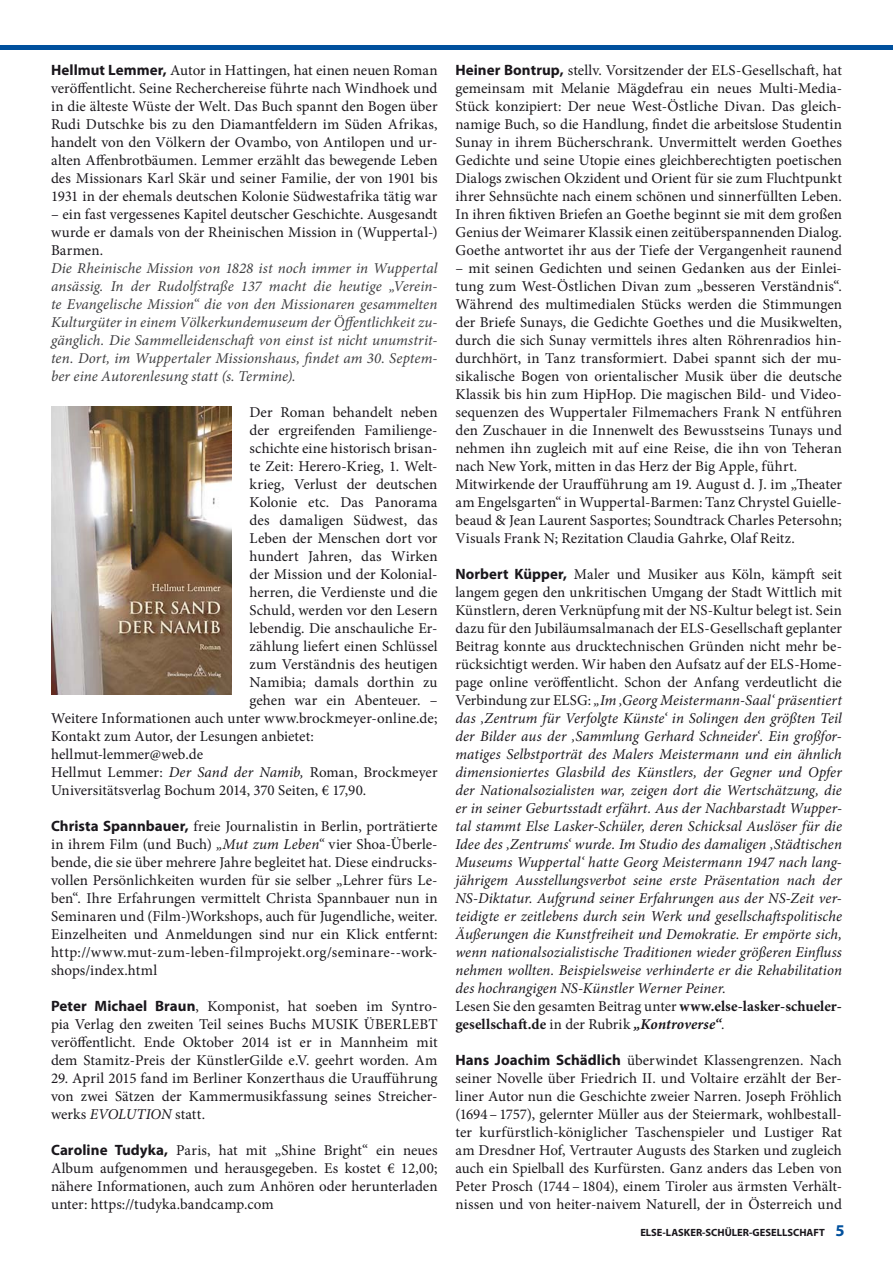
<style>
.page{position:relative;width:893px;height:1263px;background:#fff}
.page>*{position:absolute;margin:0;border:0;box-sizing:border-box;transform-origin:0 0}
.t1{font:15px/18px "Minion Pro";color:#1a171c;text-align:justify}
.t2{font:italic 15px/18px "Minion Pro";letter-spacing:.005em;color:#1a171c}
.t3{font:italic 15px/18px "Minion Pro";letter-spacing:.005em;color:#3d3d3f;text-align:justify}
.t4{font:700 10.5px "Myriad Pro";color:#1a171c}
.s1{font-family:"Myriad Pro";font-weight:700}
.s2{font-style:italic}
.s3{font-family:"Myriad Pro";font-weight:700;font-style:normal}
.s4{font-style:normal}
.s5{font-weight:700;font-style:normal}
.s6{font-weight:700}
.s7{font-size:16.5px;color:#00509d}
</style>
<div class="page">
<div style="left:0;top:45px;width:893px;height:5px;background:#00509d"></div>
<img style="left:51px;top:407px;width:181px;height:287px">
<p class="t1" style="left:51px;top:62px;width:388px"><span class="s1">Hellmut Lemmer,</span> Autor in Hattingen, hat einen neuen Roman veröffentlicht. Seine Recherchereise führte nach Windhoek und in die älteste Wüste der Welt. Das Buch spannt den Bogen über Rudi Dutschke bis zu den Diamantfeldern im Süden Afrikas, handelt von den Völkern der Ovambo, von Antilopen und ur&shy;alten Affenbrotbäumen. Lemmer erzählt das bewegende Leben des Missionars Karl Skär und seiner Familie, der von 1901 bis 1931 in der ehemals deutschen Kolonie Südwestafrika tätig war</p>
<p class="t1" style="left:51px;top:206px;width:388px">– ein fast vergessenes Kapitel deutscher Geschichte. Ausgesandt wurde er damals von der Rheinischen Mission in (Wuppertal-)<br>Barmen.</p>
<p class="t3" style="left:51px;top:260px;width:388px">Die Rheinische Mission von 1828 ist noch immer in Wuppertal ansässig. In der Rudolfstraße 137 macht die heutige „Verein&shy;te Evangelische Mission“ die von den Missionaren gesammelten Kulturgüter in einem Völkerkundemuseum der Öffentlichkeit zu&shy;gänglich. Die Sammelleidenschaft von einst ist nicht unumstrit&shy;ten. Dort, im Wuppertaler Missionshaus, findet am 30. Septem&shy;ber eine Autorenlesung statt (s. Termine).</p>
<p class="t1" style="left:250px;top:404px;width:189px">Der Roman behandelt neben</p>
<p class="t1" style="left:250px;top:422px;width:189px">der ergreifenden Familienge-</p>
<p class="t1" style="left:250px;top:440px;width:189px">schichte eine historisch brisan-</p>
<p class="t1" style="left:250px;top:458px;width:189px">te Zeit: Herero-Krieg, 1. Welt-</p>
<p class="t1" style="left:250px;top:476px;width:189px">krieg, Verlust der deutschen</p>
<p class="t1" style="left:250px;top:494px;width:189px">Kolonie etc. Das Panorama</p>
<p class="t1" style="left:250px;top:512px;width:189px">des damaligen Südwest, das</p>
<p class="t1" style="left:250px;top:530px;width:189px">Leben der Menschen dort vor</p>
<p class="t1" style="left:250px;top:548px;width:189px">hundert Jahren, das Wirken</p>
<p class="t1" style="left:250px;top:566px;width:189px">der Mission und der Kolonial-</p>
<p class="t1" style="left:250px;top:584px;width:189px">herren, die Verdienste und die</p>
<p class="t1" style="left:250px;top:602px;width:189px">Schuld, werden vor den Lesern</p>
<p class="t1" style="left:250px;top:620px;width:189px">lebendig. Die anschauliche Er-</p>
<p class="t1" style="left:250px;top:638px;width:189px">zählung liefert einen Schlüssel</p>
<p class="t1" style="left:250px;top:656px;width:189px">zum Verständnis des heutigen</p>
<p class="t1" style="left:250px;top:674px;width:189px">Namibia; damals dorthin zu</p>
<p class="t1" style="left:250px;top:692px;width:189px">gehen war ein Abenteuer. –</p>
<p class="t1" style="left:51px;top:710px;width:388px">Weitere Informationen auch unter www.brockmeyer-online.de;</p>
<p class="t1" style="left:51px;top:728px;width:264px">Kontakt zum Autor, der Lesungen anbietet:</p>
<p class="t1" style="left:51px;top:746px;width:154px">hellmut-lemmer@web.de</p>
<p class="t1" style="left:51px;top:764px;width:388px">Hellmut Lemmer: <span class="s2">Der Sand der Namib,</span> Roman, Brockmeyer</p>
<p class="t1" style="left:51px;top:782px;width:317px">Universitätsverlag Bochum 2014, 370 Seiten, € 17,90.</p>
<p class="t1" style="left:51px;top:818px;width:388px"><span class="s1">Christa Spannbauer,</span> freie Journalistin in Berlin, porträtierte in ihrem Film (und Buch) <span class="s2">„Mut zum Leben“</span> vier Shoa-Überle&shy;bende, die sie über mehrere Jahre begleitet hat. Diese eindrucks&shy;vollen Persönlichkeiten wurden für sie selber „Lehrer fürs Le&shy;ben“. Ihre Erfahrungen vermittelt Christa Spannbauer nun in Seminaren und (Film-)Workshops, auch für Jugendliche, weiter.<br>Einzelheiten und Anmeldungen sind nur ein Klick entfernt: http://www.mut-zum-leben-filmprojekt.org/seminare--work&shy;shops/index.html</p>
<p class="t1" style="left:51px;top:998px;width:388px"><span class="s1">Peter Michael Braun</span>, Komponist, hat soeben im Syntro&shy;pia Verlag den zweiten Teil seines Buchs MUSIK ÜBERLEBT veröffentlicht. Ende Oktober 2014 ist er in Mannheim mit dem Stamitz-Preis der KünstlerGilde e.V. geehrt worden. Am</p>
<p class="t1" style="left:51px;top:1070px;width:388px">29. April 2015 fand im Berliner Konzerthaus die Uraufführung von zwei Sätzen der Kammermusikfassung seines Streicher&shy;werks <span class="s2">EVOLUTION</span> statt.</p>
<p class="t1" style="left:51px;top:1142px;width:388px"><span class="s1">Caroline Tudyka,</span> Paris, hat mit „Shine Bright“ ein neues Album aufgenommen und herausgegeben. Es kostet € 12,00; nähere Informationen, auch zum Anhören oder herunterladen unter: https://tudyka.bandcamp.com</p>
<p class="t1" style="left:455px;top:62px;width:388px"><span class="s1">Heiner Bontrup,</span> stellv. Vorsitzender der ELS-Gesellschaft, hat gemeinsam mit Melanie Mägdefrau ein neues Multi-Media-Stück konzipiert: Der neue West-Östliche Divan. Das gleich&shy;namige Buch, so die Handlung, findet die arbeitslose Studentin Sunay in ihrem Bücherschrank. Unvermittelt werden Goethes Gedichte und seine Utopie eines gleichberechtigten poetischen Dialogs zwischen Okzident und Orient für sie zum Fluchtpunkt ihrer Sehnsüchte nach einem schönen und sinnerfüllten Leben.<br>In ihren fiktiven Briefen an Goethe beginnt sie mit dem großen Genius der Weimarer Klassik einen zeitüberspannenden Dialog.<br>Goethe antwortet ihr aus der Tiefe der Vergangenheit raunend</p>
<p class="t1" style="left:455px;top:260px;width:388px;text-align:left">– mit seinen Gedichten und seinen Gedanken aus der Einlei&shy;tung zum West-Östlichen Divan zum „besseren Verständnis“.<br>Während des multimedialen Stücks werden die Stimmungen der Briefe Sunays, die Gedichte Goethes und die Musikwelten, durch die sich Sunay vermittels ihres alten Röhrenradios hin&shy;durchhört, in Tanz transformiert. Dabei spannt sich der mu&shy;sikalische Bogen von orientalischer Musik über die deutsche Klassik bis hin zum HipHop. Die magischen Bild- und Video&shy;sequenzen des Wuppertaler Filmemachers Frank N entführen den Zuschauer in die Innenwelt des Bewusstseins Tunays und nehmen ihn zugleich mit auf eine Reise, die ihn von Teheran nach New York, mitten in das Herz der Big Apple, führt.<br>Mitwirkende der Uraufführung am 19. August d. J. im „Theater am Engelsgarten“ in Wuppertal-Barmen: Tanz Chrystel Guielle&shy;beaud &amp; Jean Laurent Sasportes; Soundtrack Charles Petersohn; Visuals Frank N; Rezitation Claudia Gahrke, Olaf Reitz.</p>
<p class="t2" style="left:455px;top:566px;width:388px"><span class="s3">Norbert Küpper,</span> <span class="s4">Maler und Musiker aus Köln, kämpft seit langem gegen den unkritischen Umgang der Stadt Wittlich mit Künstlern, deren Verknüpfung mit der NS-Kultur belegt ist. Sein dazu für den Jubiläumsalmanach der ELS-Gesellschaft geplanter Beitrag konnte aus drucktechnischen Gründen nicht mehr be&shy;rücksichtigt werden. Wir haben den Aufsatz auf der ELS-Home&shy;page online veröffentlicht. Schon der Anfang verdeutlicht die Verbindung zur ELSG:</span> „Im ‚Georg Meistermann-Saal‘ präsentiert das ‚Zentrum für Verfolgte Künste‘ in Solingen den größten Teil der Bilder aus der ‚Sammlung Gerhard Schneider‘. Ein großfor&shy;matiges Selbstporträt des Malers Meistermann und ein ähnlich dimensioniertes Glasbild des Künstlers, der Gegner und Opfer der Nationalsozialisten war, zeigen dort die Wertschätzung, die er in seiner Geburtsstadt erfährt. Aus der Nachbarstadt Wupper&shy;tal stammt Else Lasker-Schüler, deren Schicksal Auslöser für die Idee des ‚Zentrums‘ wurde. Im Studio des damaligen ‚Städtischen Museums Wuppertal‘ hatte Georg Meistermann 1947 nach lang&shy;jährigem Ausstellungsverbot seine erste Präsentation nach der NS-Diktatur. Aufgrund seiner Erfahrungen aus der NS-Zeit ver&shy;teidigte er zeitlebens durch sein Werk und gesellschaftspolitische Äußerungen die Kunstfreiheit und Demokratie. Er empörte sich, wenn nationalsozialistische Traditionen wieder größeren Einfluss nehmen wollten. Beispielsweise verhinderte er die Rehabilitation des hochrangigen NS-Künstler Werner Peiner.<br><span class="s4">Lesen Sie den gesamten Beitrag unter</span> <span class="s5">www.else-lasker-schueler&shy;gesellschaft.de</span> <span class="s4">in der Rubrik</span> <span class="s6">„Kontroverse“</span>.</p>
<p class="t1" style="left:455px;top:1052px;width:388px"><span class="s1">Hans Joachim Schädlich</span> überwindet Klassengrenzen. Nach seiner Novelle über Friedrich II. und Voltaire erzählt der Ber&shy;liner Autor nun die Geschichte zweier Narren. Joseph Fröhlich (1694 – 1757), gelernter Müller aus der Steiermark, wohlbestall&shy;ter kurfürstlich-königlicher Taschenspieler und Lustiger Rat am Dresdner Hof, Vertrauter Augusts des Starken und zugleich auch ein Spielball des Kurfürsten. Ganz anders das Leben von Peter Prosch (1744 – 1804), einem Tiroler aus ärmsten Verhält&shy;nissen und von heiter-naivem Naturell, der in Österreich und</p>
<p class="t4" style="left:640px;top:1229px;width:206px">ELSE-LASKER-SCHÜLER-GESELLSCHAFT <span class="s7">5</span></p>
</div>
